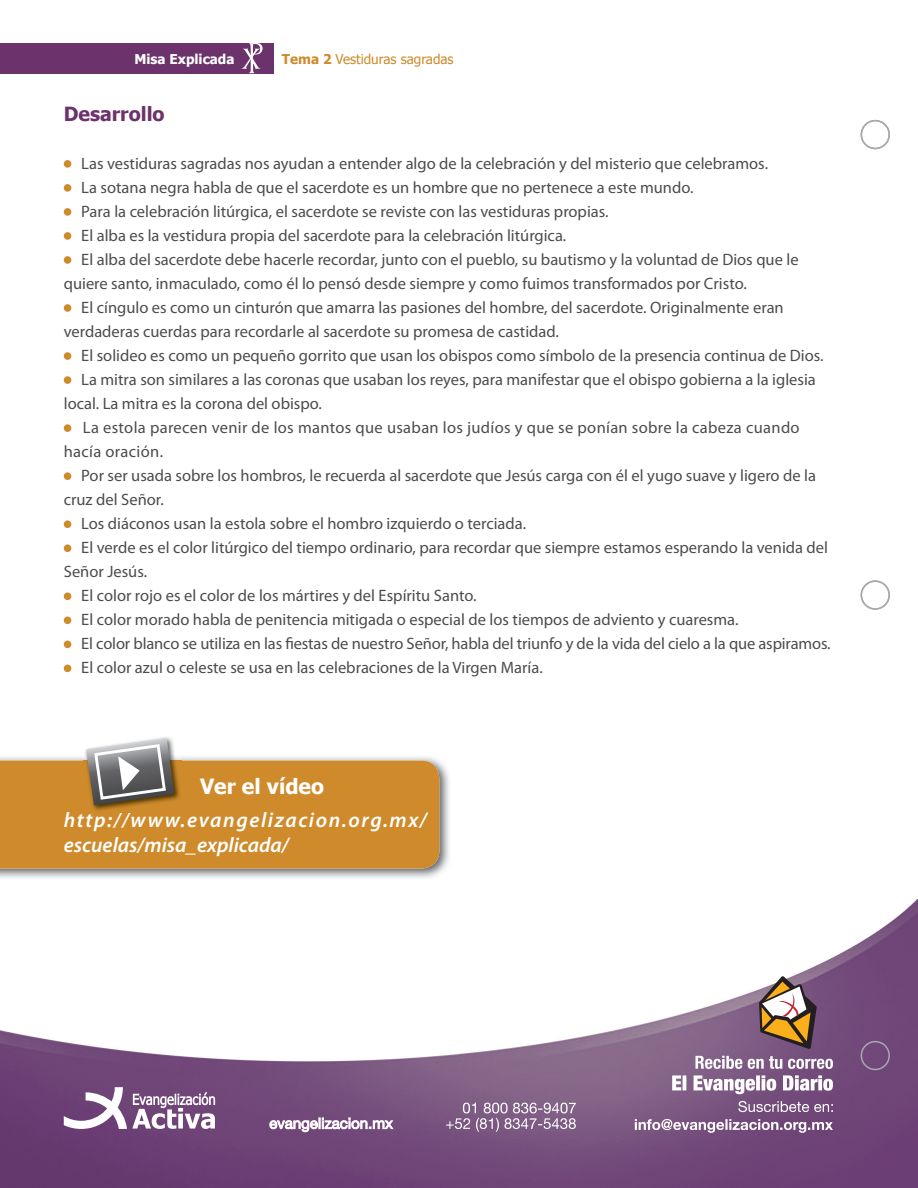
<style>
.page{position:relative;width:918px;height:1188px;background:#fff}
.page>*{position:absolute;margin:0;border:0;box-sizing:border-box;transform-origin:0 0}
.t1{font:italic 600 21px/25.2px "Myriad Pro";letter-spacing:.07em;color:#fff}
.t2{font:700 21px "Tahoma";color:#fff}
.t3{font:700 19.5px "Tahoma";color:#6c326c}
.t4{font:16.5px "Myriad Pro";color:#4b4c4d}
.t5{font:16.5px "Myriad Pro";letter-spacing:.02em;color:#4b4c4d}
.t6{font:13.5px "Tahoma";color:#cf8b2b}
.t7{font:700 13.5px "Tahoma";color:#fff}
.s1{font-weight:700}
</style>
<div class="page">
<div style="left:0;top:43px;width:273px;height:30px;background:#6c326c"></div>
<svg style="left:241px;top:43px;width:22px;height:30px"></svg>
<div style="left:64px;top:160px;width:7px;height:8px;background:#cf8b2b;border-radius:50%"></div>
<div style="left:64px;top:520px;width:7px;height:8px;background:#cf8b2b;border-radius:50%"></div>
<div style="left:64px;top:184px;width:7px;height:8px;background:#cf8b2b;border-radius:50%"></div>
<div style="left:64px;top:352px;width:7px;height:8px;background:#cf8b2b;border-radius:50%"></div>
<div style="left:64px;top:544px;width:7px;height:8px;background:#cf8b2b;border-radius:50%"></div>
<div style="left:64px;top:208px;width:7px;height:8px;background:#cf8b2b;border-radius:50%"></div>
<div style="left:64px;top:376px;width:7px;height:8px;background:#cf8b2b;border-radius:50%"></div>
<div style="left:64px;top:232px;width:7px;height:8px;background:#cf8b2b;border-radius:50%"></div>
<div style="left:64px;top:593px;width:7px;height:7px;background:#cf8b2b;border-radius:50%"></div>
<div style="left:64px;top:256px;width:7px;height:8px;background:#cf8b2b;border-radius:50%"></div>
<div style="left:64px;top:424px;width:7px;height:8px;background:#cf8b2b;border-radius:50%"></div>
<div style="left:64px;top:617px;width:7px;height:7px;background:#cf8b2b;border-radius:50%"></div>
<div style="left:64px;top:641px;width:7px;height:7px;background:#cf8b2b;border-radius:50%"></div>
<div style="left:64px;top:304px;width:7px;height:8px;background:#cf8b2b;border-radius:50%"></div>
<div style="left:64px;top:472px;width:7px;height:8px;background:#cf8b2b;border-radius:50%"></div>
<div style="left:64px;top:665px;width:7px;height:7px;background:#cf8b2b;border-radius:50%"></div>
<img style="left:0;top:900px;width:918px;height:288px">
<img style="left:0;top:757px;width:449px;height:121px">
<div style="left:0;top:761px;width:439px;height:108px;background:#cf8b2b"></div>
<img style="left:84px;top:737px;width:97px;height:75px">
<svg style="left:86px;top:738px;width:89px;height:67px"></svg>
<svg style="left:759px;top:976px;width:58px;height:73px"></svg>
<svg style="left:64px;top:1087px;width:151px;height:42px"></svg>
<svg style="left:635px;top:1119px;width:198px;height:14px"></svg>
<svg style="left:738px;top:1101px;width:95px;height:11px"></svg>
<svg style="left:672px;top:1075px;width:161px;height:19px"></svg>
<svg style="left:695px;top:1056px;width:138px;height:13px"></svg>
<svg style="left:269px;top:1117px;width:125px;height:15px"></svg>
<svg style="left:446px;top:1103px;width:130px;height:29px;background:#977c9c"></svg>
<div style="left:861px;top:580px;width:29px;height:30px;border:2px solid #a8a9ad;border-radius:50%"></div>
<div style="left:861px;top:120px;width:29px;height:29px;border:2px solid #a8a9ad;border-radius:50%"></div>
<div style="left:861px;top:1041px;width:29px;height:29px;border:2px solid #a8a9ad;border-radius:50%"></div>
<p class="t7" style="left:134px;top:49px;width:102px">Misa Explicada</p>
<p class="t6" style="left:282px;top:50px;width:173px"><span class="s1">Tema 2</span> Vestiduras sagradas</p>
<p class="t3" style="left:64px;top:100px;width:102px">Desarrollo</p>
<p class="t4" style="left:81px;top:154px;width:688px">Las vestiduras sagradas nos ayudan a entender algo de la celebración y del misterio que celebramos.</p>
<p class="t4" style="left:81px;top:178px;width:614px">La sotana negra habla de que el sacerdote es un hombre que no pertenece a este mundo.</p>
<p class="t4" style="left:81px;top:202px;width:529px">Para la celebración litúrgica, el sacerdote se reviste con las vestiduras propias.</p>
<p class="t4" style="left:81px;top:226px;width:487px">El alba es la vestidura propia del sacerdote para la celebración litúrgica.</p>
<p class="t4" style="left:81px;top:250px;width:719px">El alba del sacerdote debe hacerle recordar, junto con el pueblo, su bautismo y la voluntad de Dios que le</p>
<p class="t4" style="left:64px;top:274px;width:684px">quiere santo, inmaculado, como él lo pensó desde siempre y como fuimos transformados por Cristo.</p>
<p class="t4" style="left:81px;top:298px;width:704px">El cíngulo es como un cinturón que amarra las pasiones del hombre, del sacerdote. Originalmente eran</p>
<p class="t4" style="left:64px;top:322px;width:497px">verdaderas cuerdas para recordarle al sacerdote su promesa de castidad.</p>
<p class="t4" style="left:81px;top:346px;width:744px">El solideo es como un pequeño gorrito que usan los obispos como símbolo de la presencia continua de Dios.</p>
<p class="t4" style="left:81px;top:370px;width:736px">La mitra son similares a las coronas que usaban los reyes, para manifestar que el obispo gobierna a la iglesia</p>
<p class="t4" style="left:64px;top:394px;width:260px">local. La mitra es la corona del obispo.</p>
<p class="t5" style="left:83px;top:418px;width:718px">La estola parecen venir de los mantos que usaban los judíos y que se ponían sobre la cabeza cuando</p>
<p class="t5" style="left:64px;top:442px;width:101px">hacía oración.</p>
<p class="t4" style="left:81px;top:466px;width:736px">Por ser usada sobre los hombros, le recuerda al sacerdote que Jesús carga con él el yugo suave y ligero de la</p>
<p class="t4" style="left:64px;top:490px;width:102px">cruz del Señor.</p>
<p class="t4" style="left:81px;top:514px;width:447px">Los diáconos usan la estola sobre el hombro izquierdo o terciada.</p>
<p class="t4" style="left:81px;top:538px;width:748px">El verde es el color litúrgico del tiempo ordinario, para recordar que siempre estamos esperando la venida del</p>
<p class="t4" style="left:64px;top:562px;width:85px">Señor Jesús.</p>
<p class="t4" style="left:81px;top:586px;width:397px">El color rojo es el color de los mártires y del Espíritu Santo.</p>
<p class="t4" style="left:81px;top:610px;width:659px">El color morado habla de penitencia mitigada o especial de los tiempos de adviento y cuaresma.</p>
<p class="t4" style="left:81px;top:634px;width:751px">El color blanco se utiliza en las estas de nuestro Señor, habla del triunfo y de la vida del cielo a la que aspiramos.</p>
<p class="t4" style="left:81px;top:658px;width:463px">El color azul o celeste se usa en las celebraciones de la Virgen María.</p>
<p class="t2" style="left:200px;top:772px;width:126px">Ver el vídeo</p>
<p class="t1" style="left:64px;top:807px;width:364px">http://www.evangelizacion.org.mx/ escuelas/misa_explicada/</p>
</div>
